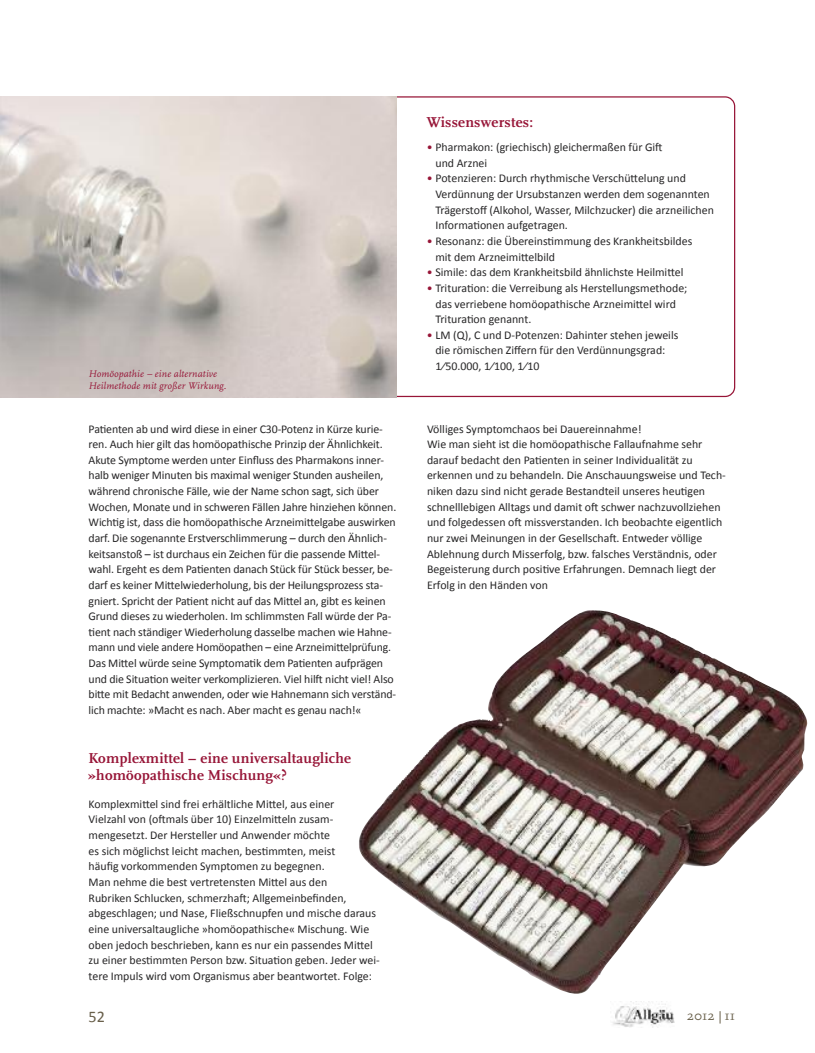
<style>
.page{position:relative;width:815px;height:1053px;background:#fff}
.page>*{position:absolute;margin:0;border:0;box-sizing:border-box;transform-origin:0 0}
.t1{font:16.25px "Calibri";color:#69604b}
.t2{font:700 15px/17.5px "Scala";letter-spacing:.015em;color:#971537}
.t3{font:13.75px "Scala";color:#69604b}
.t4{font:11.88px/15.6px "Calibri";color:#272627}
.t5{font:italic 10px/12.5px "Scala";letter-spacing:.015em;color:#971537}
.s1{color:#971537}
</style>
<div class="page">
<svg style="left:397px;top:96px;width:338px;height:301px"></svg>
<img style="left:612px;top:1001px;width:63px;height:26px">
<svg style="left:720px;top:1011px;width:1px;height:12px"></svg>
<img style="left:0;top:96px;width:397px;height:301px">
<img style="left:359px;top:610px;width:449px;height:384px">
<p class="t5" style="left:89px;top:367px;width:139px">Homöopathie – eine alternative<br>Heilmethode mit großer Wirkung.</p>
<p class="t4" style="left:89px;top:420px;width:309px">Patienten ab und wird diese in einer C30-Potenz in Kürze kurie&shy;ren. Auch hier gilt das homöopathische Prinzip der Ähnlichkeit.<br>Akute Symptome werden unter Einfluss des Pharmakons inner&shy;halb weniger Minuten bis maximal weniger Stunden ausheilen, während chronische Fälle, wie der Name schon sagt, sich über Wochen, Monate und in schweren Fällen Jahre hinziehen können.<br>Wichtig ist, dass die homöopathische Arzneimittelgabe auswirken darf. Die sogenannte Erstverschlimmerung – durch den Ähnlich&shy;keitsanstoß – ist durchaus ein Zeichen für die passende Mittel&shy;wahl. Ergeht es dem Patienten danach Stück für Stück besser, be&shy;darf es keiner Mittelwiederholung, bis der Heilungsprozess sta&shy;gniert. Spricht der Patient nicht auf das Mittel an, gibt es keinen Grund dieses zu wiederholen. Im schlimmsten Fall würde der Pa&shy;tient nach ständiger Wiederholung dasselbe machen wie Hahne&shy;mann und viele andere Homöopathen – eine Arzneimittelprüfung.<br>Das Mittel würde seine Symptomatik dem Patienten aufprägen und die Situation weiter verkomplizieren. Viel hilft nicht viel! Also bitte mit Bedacht anwenden, oder wie Hahnemann sich verständ&shy;lich machte: »Macht es nach. Aber macht es genau nach!«</p>
<p class="t2" style="left:89px;top:748px;width:264px">Komplexmittel – eine universaltaugliche »homöopathische Mischung«?</p>
<p class="t4" style="left:89px;top:795px;width:293px">Komplexmittel sind frei erhältliche Mittel, aus einer<br>Vielzahl von (oftmals über 10) Einzelmitteln zusam&shy;mengesetzt. Der Hersteller und Anwender möchte<br>es sich möglichst leicht machen, bestimmten, meist<br>häufig vorkommenden Symptomen zu begegnen.<br>Man nehme die best vertretensten Mittel aus den<br>Rubriken Schlucken, schmerzhaft; Allgemeinbefinden, abgeschlagen; und Nase, Fließschnupfen und mische daraus eine universaltaugliche »homöopathische« Mischung. Wie oben jedoch beschrieben, kann es nur ein passendes Mittel zu einer bestimmten Person bzw. Situation geben. Jeder wei&shy;tere Impuls wird vom Organismus aber beantwortet. Folge:</p>
<p class="t2" style="left:427px;top:113px;width:108px">Wissenswerstes:</p>
<p class="t4" style="left:435px;top:139px;width:229px;text-indent:-8px"><span class="s1">•</span> Pharmakon: (griechisch) gleichermaßen für Gift und Arznei</p>
<p class="t4" style="left:435px;top:170px;width:280px;text-indent:-8px"><span class="s1">•</span> Potenzieren: Durch rhythmische Verschüttelung und Verdünnung der Ursubstanzen werden dem sogenannten Trägerstoff (Alkohol, Wasser, Milchzucker) die arzneilichen Informationen aufgetragen.</p>
<p class="t4" style="left:435px;top:233px;width:258px;text-indent:-8px"><span class="s1">•</span> Resonanz: die Übereinstimmung des Krankheitsbildes mit dem Arzneimittelbild</p>
<p class="t4" style="left:427px;top:264px;width:258px"><span class="s1">•</span> Simile: das dem Krankheitsbild ähnlichste Heilmittel</p>
<p class="t4" style="left:435px;top:280px;width:253px;text-indent:-8px"><span class="s1">•</span> Trituration: die Verreibung als Herstellungsmethode; das verriebene homöopathische Arzneimittel wird<br>Trituration genannt.</p>
<p class="t4" style="left:435px;top:327px;width:244px;text-indent:-8px"><span class="s1">•</span> LM (Q), C und D-Potenzen: Dahinter stehen jeweils die römischen Ziffern für den Verdünnungsgrad:<br>1/50.000, 1/100, 1/10</p>
<p class="t4" style="left:427px;top:420px;width:300px">Völliges Symptomchaos bei Dauereinnahme!<br>Wie man sieht ist die homöopathische Fallaufnahme sehr darauf bedacht den Patienten in seiner Individualität zu erkennen und zu behandeln. Die Anschauungsweise und Tech&shy;niken dazu sind nicht gerade Bestandteil unseres heutigen schnelllebigen Alltags und damit oft schwer nachzuvollziehen und folgedessen oft missverstanden. Ich beobachte eigentlich nur zwei Meinungen in der Gesellschaft. Entweder völlige Ablehnung durch Misserfolg, bzw. falsches Verständnis, oder Begeisterung durch positive Erfahrungen. Demnach liegt der Erfolg in den Händen von</p>
<h1 class="t1" style="left:89px;top:1006px;width:18px">52</h1>
<p class="t3" style="left:687px;top:1007px;width:50px">2012 11</p>
</div>
